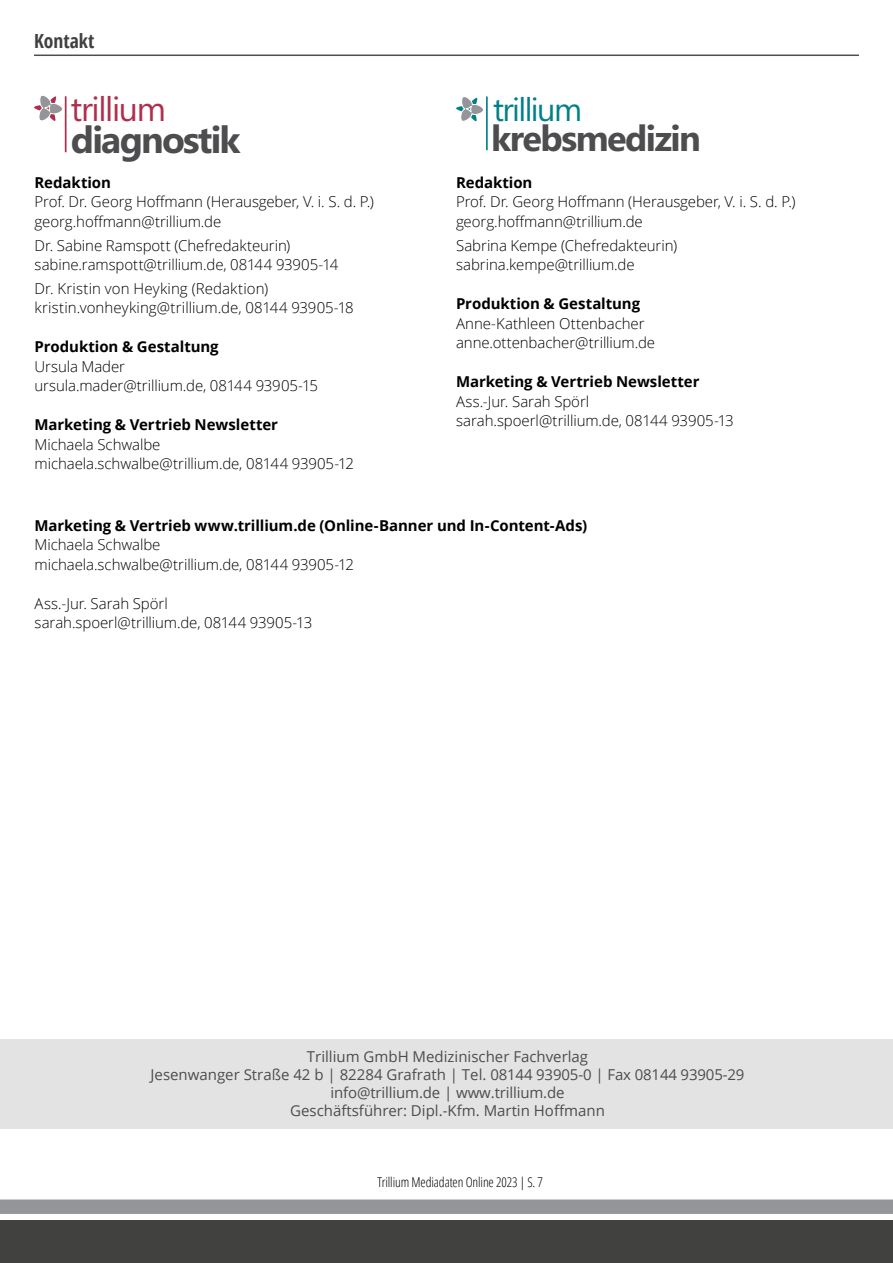
<style>
.page{position:relative;width:893px;height:1263px;background:#fff}
.page>*{position:absolute;margin:0;border:0;box-sizing:border-box;transform-origin:0 0}
.t1{font:700 37.5px "Gadugi";letter-spacing:-.045em;color:#4d4d4f}
.t2{font:700 36px "Gadugi";letter-spacing:-.04em;color:#4d4d4f}
.t3{font:33.9px "Gadugi";letter-spacing:-.04em;color:#b02e4d}
.t4{font:32.55px "Gadugi";letter-spacing:-.05em;color:#008089}
.t5{font:700 condensed 19.5px "Open Sans";color:#40403f}
.t6{font:300 15px/19.5px "Open Sans";letter-spacing:-.005em;color:#000}
.t7{font:700 15px "Open Sans";letter-spacing:-.005em;color:#000}
.t8{font:15px/18px "Open Sans";color:#4d4d4f;text-align:center}
.t9{font:300 condensed 13.5px "Open Sans";letter-spacing:-.01em;color:#000}
</style>
<div class="page">
<div style="left:0;top:1220px;width:893px;height:43px;background:#41413f"></div>
<div style="left:0;top:1199px;width:893px;height:15px;background:#939598"></div>
<hr style="left:34px;top:55px;width:825px;height:1px;background:#4d4d4f">
<div style="left:0;top:1039px;width:893px;height:89px;background:#e3e3e4"></div>
<hr style="left:486px;top:96px;width:2px;height:54px;background:#008089">
<svg style="left:456px;top:97px;width:27px;height:25px"></svg>
<hr style="left:65px;top:96px;width:2px;height:56px;background:#b02e4d">
<svg style="left:34px;top:95px;width:28px;height:26px"></svg>
<h3 class="t5" style="left:34px;top:27px;width:62px">Kontakt</h3>
<h3 class="t3" style="left:71px;top:88px;width:96px">trillium</h3>
<h3 class="t4" style="left:493px;top:89px;width:90px">trillium</h3>
<h1 class="t1" style="left:71px;top:117px;width:171px">diagnostik</h1>
<h2 class="t2" style="left:491px;top:116px;width:211px">krebsmedizin</h2>
<p class="t7" style="left:35px;top:172px;width:78px">Redaktion</p>
<p class="t6" style="left:35px;top:192px;width:341px">Prof. Dr. Georg Hoffmann (Herausgeber, V. i. S. d. P.) georg.hoffmann@trillium.de</p>
<p class="t6" style="left:35px;top:235px;width:305px">Dr. Sabine Ramspott (Chefredakteurin) sabine.ramspott@trillium.de, 08144 93905-14</p>
<p class="t6" style="left:35px;top:278px;width:321px">Dr. Kristin von Heyking (Redaktion) kristin.vonheyking@trillium.de, 08144 93905-18</p>
<p class="t7" style="left:35px;top:336px;width:186px">Produktion &amp; Gestaltung</p>
<p class="t6" style="left:35px;top:356px;width:285px">Ursula Mader<br>ursula.mader@trillium.de, 08144 93905-15</p>
<p class="t7" style="left:35px;top:414px;width:245px">Marketing &amp; Vertrieb Newsletter</p>
<p class="t6" style="left:35px;top:434px;width:321px">Michaela Schwalbe michaela.schwalbe@trillium.de, 08144 93905-12</p>
<p class="t7" style="left:456px;top:172px;width:78px">Redaktion</p>
<p class="t6" style="left:456px;top:192px;width:341px">Prof. Dr. Georg Hoffmann (Herausgeber, V. i. S. d. P.) georg.hoffmann@trillium.de</p>
<p class="t6" style="left:456px;top:235px;width:223px">Sabrina Kempe (Chefredakteurin) sabrina.kempe@trillium.de</p>
<p class="t7" style="left:456px;top:293px;width:186px">Produktion &amp; Gestaltung</p>
<p class="t6" style="left:456px;top:313px;width:201px">Anne-Kathleen Ottenbacher anne.ottenbacher@trillium.de</p>
<p class="t7" style="left:456px;top:371px;width:245px">Marketing &amp; Vertrieb Newsletter</p>
<p class="t6" style="left:456px;top:391px;width:279px">Ass.-Jur. Sarah Spörl sarah.spoerl@trillium.de, 08144 93905-13</p>
<p class="t7" style="left:35px;top:515px;width:554px">Marketing &amp; Vertrieb www.trillium.de (Online-Banner und In-Content-Ads)</p>
<p class="t6" style="left:35px;top:535px;width:321px">Michaela Schwalbe michaela.schwalbe@trillium.de, 08144 93905-12</p>
<p class="t6" style="left:35px;top:593px;width:279px">Ass.-Jur. Sarah Spörl sarah.spoerl@trillium.de, 08144 93905-13</p>
<p class="t8" style="left:151px;top:1047px;width:595px">Trillium GmbH Medizinischer Fachverlag<br>Jesenwanger Straße 42 b | 82284 Grafrath | Tel. 08144 93905-0 | Fax 08144 93905-29 info@trillium.de | www.trillium.de<br>Geschäftsführer: Dipl.-Kfm. Martin Hoffmann</p>
<p class="t9" style="left:377px;top:1172px;width:167px">Trillium Mediadaten Online 2023 | S. 7</p>
</div>
